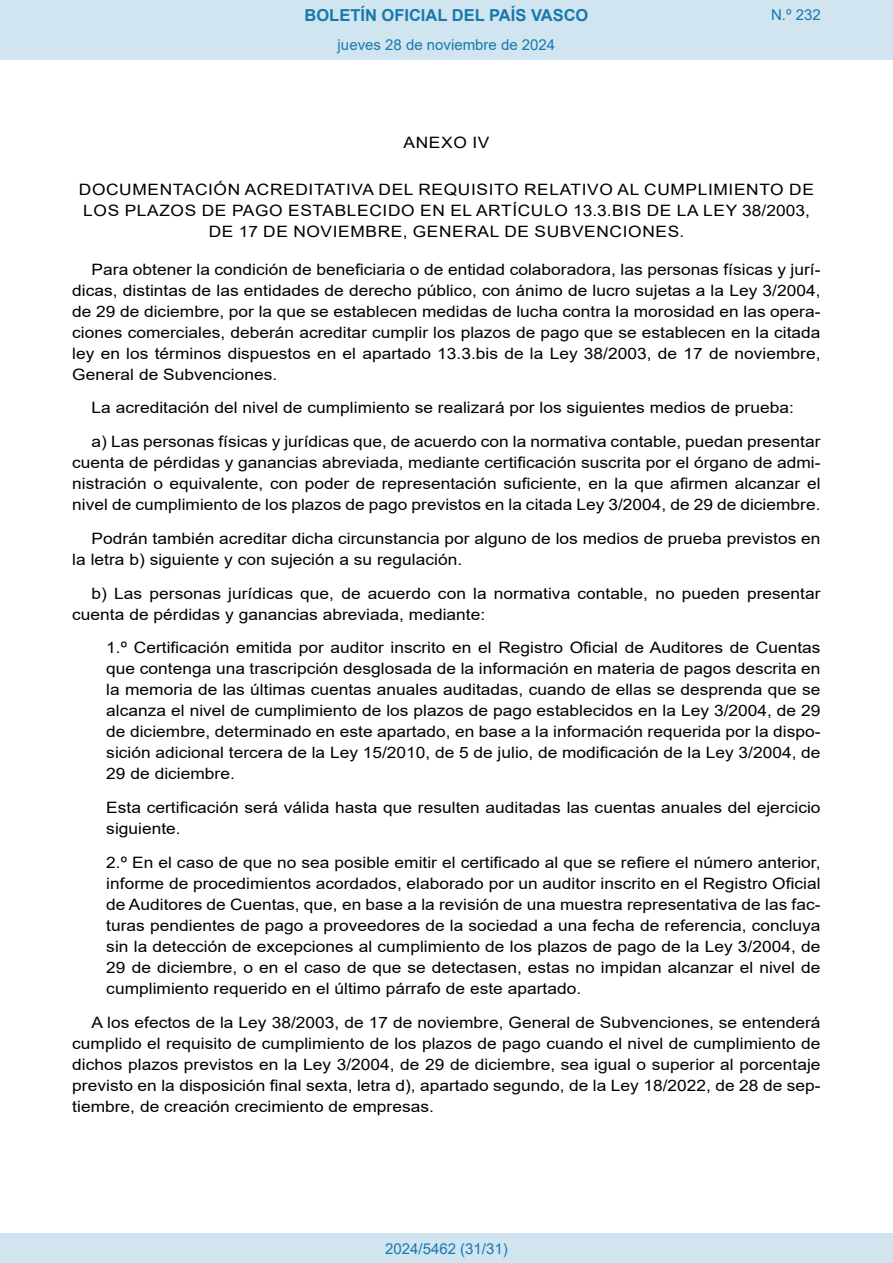
<style>
.page{position:relative;width:893px;height:1263px;background:#fff}
.page>*{position:absolute;margin:0;border:0;box-sizing:border-box;transform-origin:0 0}
.t1{font:700 16.5px "Arial";color:#1879ad}
.BOPVDetalle{font:15.6px/21px "Arial";color:#000;text-align:justify;scale:1.11 1}
.BOPVDetalle1{font:15.6px/21px "Arial";color:#000;text-align:justify;scale:1.11 1}
.BOPVClave{font:15.6px/21px "Arial";letter-spacing:.035em;color:#000;text-align:center;scale:1.11 1}
.Paginacion_Centro{font:15px "Arial";color:#1879ad}
</style>
<div class="page">
<div style="left:0;top:0;width:893px;height:60px;background:#d0e5f0"></div>
<div style="left:0;top:1233px;width:893px;height:30px;background:#d0e5f0"></div>
<p class="t1" style="left:305px;top:3px;width:285px">BOLETÍN OFICIAL DEL PAÍS VASCO</p>
<p class="Paginacion_Centro" style="left:338px;top:35px;width:219px">jueves 28 de noviembre de 2024</p>
<p class="Paginacion_Centro" style="left:771px;top:5px;width:51px">N.º 232</p>
<p class="BOPVClave" style="left:404px;top:132px;width:79px">ANEXO IV</p>
<p class="BOPVClave" style="left:79px;top:179px;width:664px">DOCUMENTACIÓN ACREDITATIVA DEL REQUISITO RELATIVO AL CUMPLIMIENTO DE<br>LOS PLAZOS DE PAGO ESTABLECIDO EN EL ARTÍCULO 13.3.BIS DE LA LEY 38/2003,<br>DE 17 DE NOVIEMBRE, GENERAL DE SUBVENCIONES.</p>
<p class="BOPVDetalle" style="left:72px;top:259px;width:676px;text-indent:19px">Para obtener la condición de beneficiaria o de entidad colaboradora, las personas físicas y jurí&shy;dicas, distintas de las entidades de derecho público, con ánimo de lucro sujetas a la Ley 3/2004, de 29 de diciembre, por la que se establecen medidas de lucha contra la morosidad en las opera&shy;ciones comerciales, deberán acreditar cumplir los plazos de pago que se establecen en la citada ley en los términos dispuestos en el apartado 13.3.bis de la Ley 38/2003, de 17 de noviembre, General de Subvenciones.</p>
<p class="BOPVDetalle" style="left:92px;top:397px;width:634px">La acreditación del nivel de cumplimiento se realizará por los siguientes medios de prueba:</p>
<p class="BOPVDetalle" style="left:72px;top:431px;width:676px;text-indent:19px">a) Las personas físicas y jurídicas que, de acuerdo con la normativa contable, puedan presentar cuenta de pérdidas y ganancias abreviada, mediante certificación suscrita por el órgano de admi&shy;nistración o equivalente, con poder de representación suficiente, en la que afirmen alcanzar el nivel de cumplimiento de los plazos de pago previstos en la citada Ley 3/2004, de 29 de diciembre.</p>
<p class="BOPVDetalle" style="left:72px;top:528px;width:676px;text-indent:19px">Podrán también acreditar dicha circunstancia por alguno de los medios de prueba previstos en la letra b) siguiente y con sujeción a su regulación.</p>
<p class="BOPVDetalle" style="left:72px;top:583px;width:676px;text-indent:19px">b) Las personas jurídicas que, de acuerdo con la normativa contable, no pueden presentar cuenta de pérdidas y ganancias abreviada, mediante:</p>
<p class="BOPVDetalle1" style="left:106px;top:637px;width:645px">1.º Certificación emitida por auditor inscrito en el Registro Oficial de Auditores de Cuentas que contenga una trascripción desglosada de la información en materia de pagos descrita en la memoria de las últimas cuentas anuales auditadas, cuando de ellas se desprenda que se alcanza el nivel de cumplimiento de los plazos de pago establecidos en la Ley 3/2004, de 29 de diciembre, determinado en este apartado, en base a la información requerida por la dispo&shy;sición adicional tercera de la Ley 15/2010, de 5 de julio, de modificación de la Ley 3/2004, de 29 de diciembre.</p>
<p class="BOPVDetalle1" style="left:106px;top:797px;width:645px">Esta certificación será válida hasta que resulten auditadas las cuentas anuales del ejercicio siguiente.</p>
<p class="BOPVDetalle1" style="left:106px;top:852px;width:645px">2.º En el caso de que no sea posible emitir el certificado al que se refiere el número anterior, informe de procedimientos acordados, elaborado por un auditor inscrito en el Registro Oficial de Auditores de Cuentas, que, en base a la revisión de una muestra representativa de las fac&shy;turas pendientes de pago a proveedores de la sociedad a una fecha de referencia, concluya sin la detección de excepciones al cumplimiento de los plazos de pago de la Ley 3/2004, de 29 de diciembre, o en el caso de que se detectasen, estas no impidan alcanzar el nivel de cumplimiento requerido en el último párrafo de este apartado.</p>
<p class="BOPVDetalle" style="left:72px;top:1012px;width:676px;text-indent:19px">A los efectos de la Ley 38/2003, de 17 de noviembre, General de Subvenciones, se entenderá cumplido el requisito de cumplimiento de los plazos de pago cuando el nivel de cumplimiento de dichos plazos previstos en la Ley 3/2004, de 29 de diciembre, sea igual o superior al porcentaje previsto en la disposición final sexta, letra d), apartado segundo, de la Ley 18/2022, de 28 de sep&shy;tiembre, de creación crecimiento de empresas.</p>
<p class="Paginacion_Centro" style="left:385px;top:1238px;width:124px">2024/5462 (31/31)</p>
</div>
